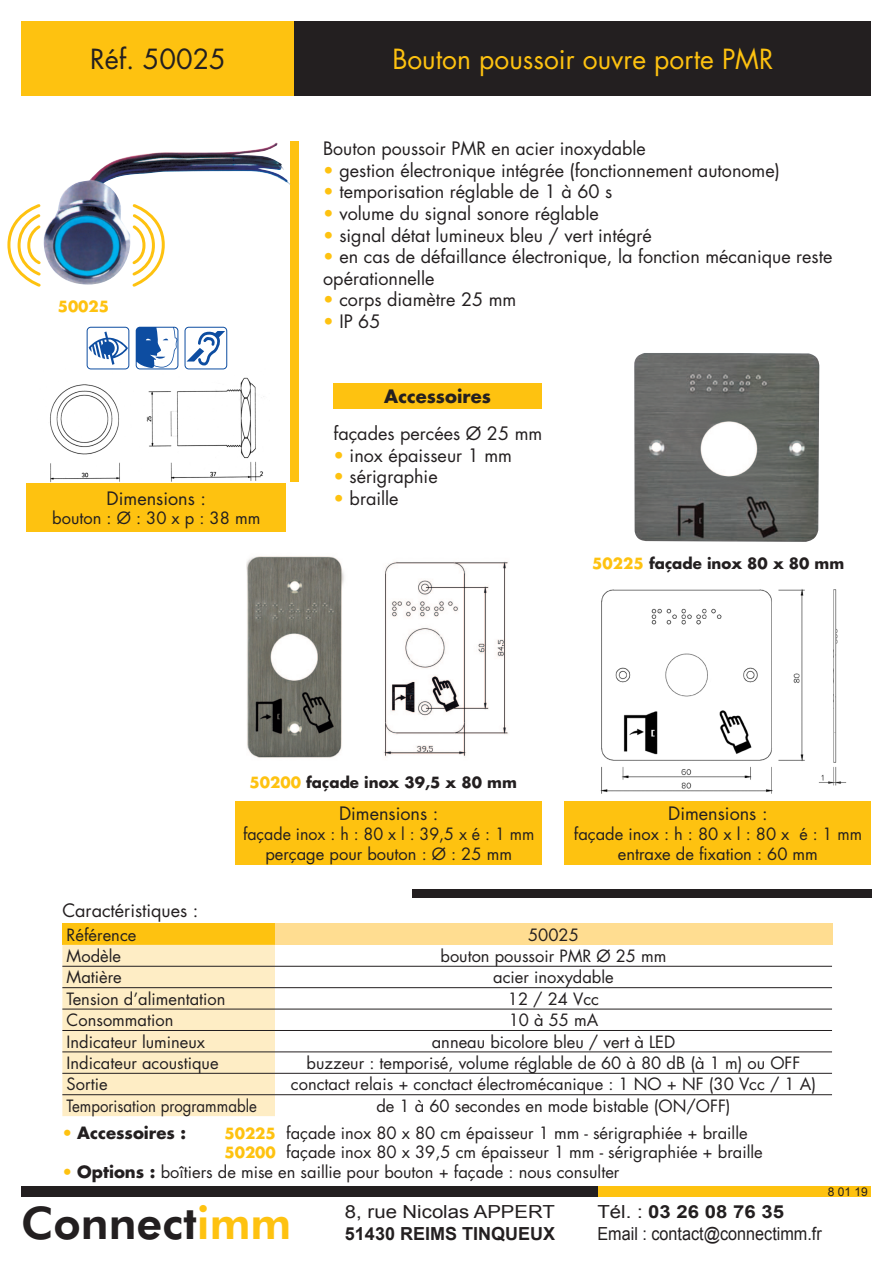
<style>
.page{position:relative;width:893px;height:1263px;background:#fff}
.page>*{position:absolute;margin:0;border:0;box-sizing:border-box;transform-origin:0 0}
.t1{font:800 45px "Futura BT";color:#231f20}
.t2{font:27px "Futura";color:#fec210}
.t3{font:27px "Futura";color:#231f20}
.t4{font:18px/21.6px "Futura";color:#231f20}
.t5{font:18px "Arial";color:#231f20;scale:.9 1}
.t6{font:18px "Arial";color:#231f20;scale:1.13 1}
.t7{font:700 18px "Arial";color:#231f20}
.t8{font:700 18px "Arial";color:#231f20;scale:1.13 1}
.t9{font:700 18px "Futura";color:#231f20}
.t10{font:16.5px "Futura";color:#231f20}
.t11{font:16.5px "Futura";color:#231f20;scale:.91 1}
.t12{font:700 16.5px "Futura";color:#231f20}
.t13{font:700 15px "Futura";color:#231f20}
.t14{font:700 15px "Futura";color:#fec210}
.t15{font:12px "Arial";color:#231f20}
.s1{color:#fec210}
.s2{font-weight:400;color:#fec210}
.s3{font-weight:700;font-size:15px;color:#fec210}
.s4{font-weight:700}
.s5{font-weight:400}
</style>
<div class="page">
<div style="left:597px;top:1186px;width:274px;height:10px;background:#fec210"></div>
<div style="left:21px;top:1186px;width:576px;height:10px;background:#231f20"></div>
<div style="left:21px;top:21px;width:274px;height:75px;background:#fec210"></div>
<div style="left:295px;top:21px;width:576px;height:75px;background:#231f20"></div>
<div style="left:291px;top:141px;width:8px;height:341px;background:#fec210"></div>
<div style="left:412px;top:889px;width:460px;height:8px;background:#231f20"></div>
<div style="left:62px;top:923px;width:213px;height:22px;background:#fec210"></div>
<div style="left:275px;top:923px;width:557px;height:22px;background:#ffdd91"></div>
<div style="left:62px;top:945px;width:213px;height:171px;background:#feedc5"></div>
<hr style="left:62px;top:966px;width:213px;height:1px;background:#231f20">
<hr style="left:275px;top:966px;width:557px;height:1px;background:#231f20">
<hr style="left:62px;top:987px;width:213px;height:1px;background:#231f20">
<hr style="left:275px;top:987px;width:557px;height:1px;background:#231f20">
<hr style="left:62px;top:1009px;width:213px;height:1px;background:#231f20">
<hr style="left:275px;top:1009px;width:557px;height:1px;background:#231f20">
<hr style="left:62px;top:1030px;width:213px;height:1px;background:#231f20">
<hr style="left:275px;top:1030px;width:557px;height:1px;background:#231f20">
<hr style="left:62px;top:1051px;width:213px;height:1px;background:#231f20">
<hr style="left:275px;top:1051px;width:557px;height:1px;background:#231f20">
<hr style="left:62px;top:1073px;width:213px;height:1px;background:#231f20">
<hr style="left:275px;top:1073px;width:557px;height:1px;background:#231f20">
<hr style="left:62px;top:1094px;width:213px;height:1px;background:#231f20">
<hr style="left:275px;top:1094px;width:557px;height:1px;background:#231f20">
<div style="left:565px;top:801px;width:306px;height:64px;background:#fec210"></div>
<img style="left:50px;top:369px;width:214px;height:114px">
<img style="left:600px;top:589px;width:247px;height:205px">
<img style="left:44px;top:142px;width:246px;height:143px">
<img style="left:247px;top:556px;width:261px;height:202px">
<img style="left:634px;top:353px;width:185px;height:189px">
<svg style="left:87px;top:327px;width:42px;height:42px"></svg>
<svg style="left:136px;top:327px;width:42px;height:42px"></svg>
<svg style="left:185px;top:327px;width:42px;height:42px"></svg>
<div style="left:236px;top:801px;width:306px;height:64px;background:#fec210"></div>
<div style="left:27px;top:483px;width:259px;height:49px;background:#fec210"></div>
<div style="left:333px;top:383px;width:209px;height:25px;background:#fec210"></div>
<svg style="left:131px;top:203px;width:35px;height:84px"></svg>
<svg style="left:7px;top:204px;width:34px;height:83px"></svg>
<p class="t3" style="left:90px;top:41px;width:137px">Réf. 50025</p>
<p class="t2" style="left:392px;top:41px;width:382px">Bouton poussoir ouvre porte PMR</p>
<p class="t14" style="left:58px;top:296px;width:53px">50025</p>
<p class="t4" style="left:107px;top:487px;width:101px">Dimensions :</p>
<p class="t10" style="left:52px;top:507px;width:210px">bouton : Ø : 30 x p : 38 mm</p>
<p class="t4" style="left:323px;top:137px;width:324px">Bouton poussoir PMR en acier inoxydable</p>
<p class="t4" style="left:323px;top:159px;width:458px"><span class="s1">•</span> gestion électronique intégrée (fonctionnement autonome)</p>
<p class="t4" style="left:323px;top:181px;width:291px"><span class="s1">•</span> temporisation réglable de 1 à 60 s</p>
<p class="t4" style="left:323px;top:202px;width:277px"><span class="s1">•</span> volume du signal sonore réglable</p>
<p class="t4" style="left:323px;top:224px;width:330px"><span class="s1">•</span> signal détat lumineux bleu / vert intégré</p>
<p class="t4" style="left:323px;top:245px;width:511px"><span class="s1">•</span> en cas de défaillance électronique, la fonction mécanique reste opérationnelle</p>
<p class="t4" style="left:323px;top:289px;width:195px"><span class="s1">•</span> corps diamètre 25 mm</p>
<p class="t4" style="left:323px;top:310px;width:59px"><span class="s1">•</span> IP 65</p>
<p class="t9" style="left:384px;top:383px;width:108px">Accessoires</p>
<p class="t4" style="left:333px;top:422px;width:210px">façades percées Ø 25 mm</p>
<p class="t4" style="left:333px;top:444px;width:180px"><span class="s1">•</span> inox épaisseur 1 mm</p>
<p class="t4" style="left:333px;top:466px;width:106px"><span class="s1">•</span> sérigraphie</p>
<p class="t4" style="left:333px;top:487px;width:67px"><span class="s1">•</span> braille</p>
<p class="t13" style="left:592px;top:553px;width:253px"><span class="s1">50225</span> façade inox 80 x 80 mm</p>
<p class="t13" style="left:250px;top:772px;width:269px"><span class="s1">50200</span> façade inox 39,5 x 80 mm</p>
<p class="t4" style="left:339px;top:802px;width:101px">Dimensions :</p>
<p class="t10" style="left:243px;top:822px;width:293px">façade inox : h : 80 x l : 39,5 x é : 1 mm</p>
<p class="t10" style="left:265px;top:842px;width:248px">perçage pour bouton : Ø : 25 mm</p>
<p class="t4" style="left:668px;top:802px;width:101px">Dimensions :</p>
<p class="t10" style="left:574px;top:822px;width:290px">façade inox : h : 80 x l : 80 x é : 1 mm</p>
<p class="t10" style="left:618px;top:842px;width:202px">entraxe de fixation : 60 mm</p>
<p class="t4" style="left:62px;top:900px;width:138px">Caractéristiques :</p>
<p class="t10" style="left:67px;top:923px;width:71px">Référence</p>
<p class="t10" style="left:528px;top:923px;width:52px">50025</p>
<p class="t10" style="left:67px;top:944px;width:56px">Modèle</p>
<p class="t10" style="left:440px;top:944px;width:228px">bouton poussoir PMR Ø 25 mm</p>
<p class="t10" style="left:67px;top:966px;width:57px">Matière</p>
<p class="t10" style="left:493px;top:966px;width:122px">acier inoxydable</p>
<p class="t10" style="left:67px;top:987px;width:160px">Tension d’alimentation</p>
<p class="t10" style="left:508px;top:987px;width:93px">12 / 24 Vcc</p>
<p class="t10" style="left:67px;top:1009px;width:108px">Consommation</p>
<p class="t10" style="left:509px;top:1009px;width:91px">10 à 55 mA</p>
<p class="t10" style="left:67px;top:1030px;width:140px">Indicateur lumineux</p>
<p class="t10" style="left:432px;top:1030px;width:245px">anneau bicolore bleu / vert à LED</p>
<p class="t10" style="left:67px;top:1051px;width:153px">Indicateur acoustique</p>
<p class="t10" style="left:307px;top:1051px;width:495px">buzzeur : temporisé, volume réglable de 60 à 80 dB (à 1 m) ou OFF</p>
<p class="t10" style="left:67px;top:1073px;width:43px">Sortie</p>
<p class="t10" style="left:291px;top:1073px;width:527px">conctact relais + conctact électromécanique : 1 NO + NF (30 Vcc / 1 A)</p>
<p class="t11" style="left:67px;top:1094px;width:211px">Temporisation programmable</p>
<p class="t10" style="left:376px;top:1094px;width:356px">de 1 à 60 secondes en mode bistable (ON/OFF)</p>
<p class="t12" style="left:62px;top:1121px;width:125px"><span class="s2">•</span> Accessoires :</p>
<p class="t10" style="left:224px;top:1121px;width:525px"><span class="s3">50225</span> façade inox 80 x 80 cm épaisseur 1 mm - sérigraphiée + braille</p>
<p class="t10" style="left:224px;top:1141px;width:540px"><span class="s3">50200</span> façade inox 80 x 39,5 cm épaisseur 1 mm - sérigraphiée + braille</p>
<p class="t10" style="left:62px;top:1161px;width:559px"><span class="s1">•</span> <span class="s4">Options :</span> boîtiers de mise en saillie pour bouton + façade : nous consulter</p>
<p class="t15" style="left:828px;top:1183px;width:42px">8 01 19</p>
<p class="t1" style="left:21px;top:1196px;width:272px">Connect<span class="s1">imm</span></p>
<p class="t6" style="left:345px;top:1200px;width:187px">8, rue Nicolas APPERT</p>
<p class="t7" style="left:345px;top:1221px;width:212px">51430 REIMS TINQUEUX</p>
<p class="t8" style="left:597px;top:1200px;width:167px"><span class="s5">Tél. :</span> 03 26 08 76 35</p>
<p class="t5" style="left:597px;top:1222px;width:251px">Email : contact@connectimm.fr</p>
</div>
